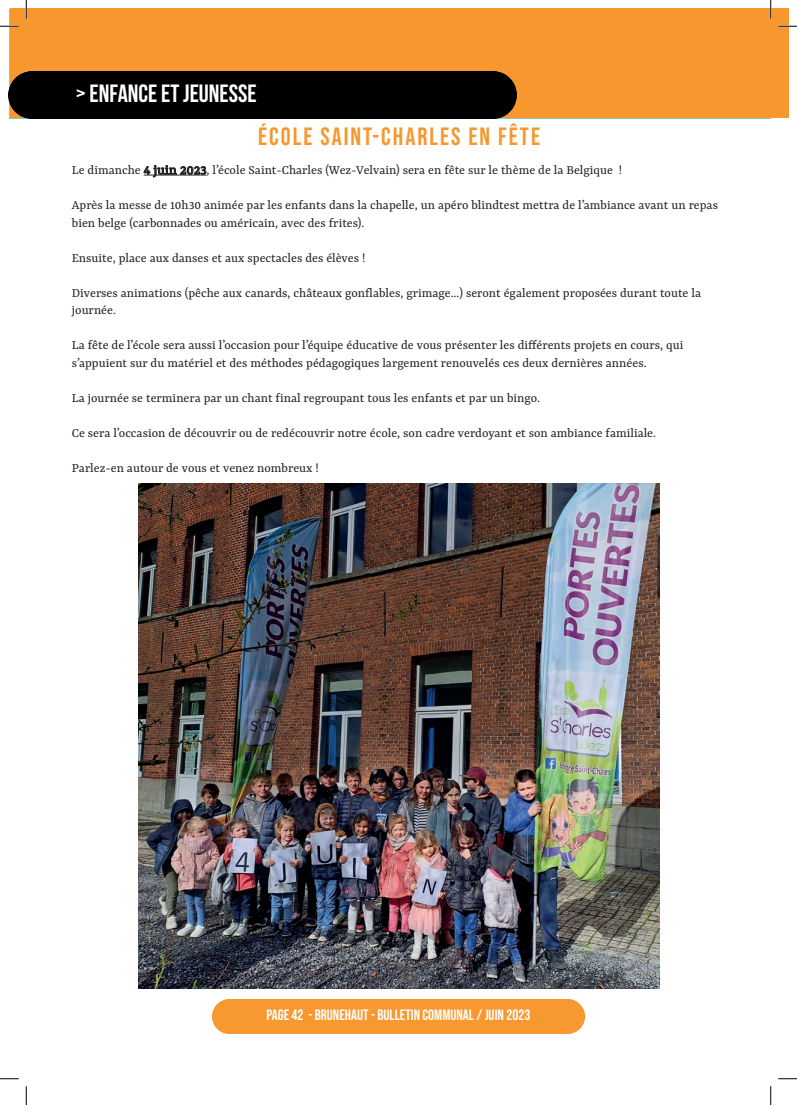
<style>
.page{position:relative;width:797px;height:1105px;background:#fff}
.page>*{position:absolute;margin:0;border:0;box-sizing:border-box;transform-origin:0 0}
.t1{font:25px "Bebas Neue";letter-spacing:.08em;color:#f7972e}
.t2{font:700 25px "Bebas Neue";color:#fff}
.t3{font:15px "Bebas Neue";color:#fff}
.t4{font:13.75px/17.5px "Yrsa";color:#231f20}
.s1{font-size:15px}
</style>
<div class="page">
<div style="left:10px;top:9px;width:761px;height:109px;background:#f7972e"></div>
<div style="left:9px;top:71px;width:507px;height:48px;background:#000001"></div>
<div style="left:212px;top:999px;width:372px;height:35px;background:#f79830"></div>
<div style="left:771px;top:9px;width:17px;height:109px;background:#f7972e"></div>
<hr style="left:144px;top:175px;width:63px;height:1px;background:#231f20">
<img style="left:139px;top:484px;width:520px;height:504px">
<svg style="left:0;top:25px;width:19px;height:2px"></svg>
<svg style="left:778px;top:25px;width:19px;height:2px"></svg>
<svg style="left:0;top:1078px;width:19px;height:1px"></svg>
<svg style="left:778px;top:1078px;width:19px;height:1px"></svg>
<svg style="left:25px;top:0;width:2px;height:19px"></svg>
<svg style="left:25px;top:1086px;width:2px;height:19px"></svg>
<svg style="left:770px;top:0;width:1px;height:19px"></svg>
<svg style="left:770px;top:1086px;width:1px;height:19px"></svg>
<h1 class="t2" style="left:76px;top:79px;width:182px">&gt; ENFANCE ET JEUNESSE</h1>
<h1 class="t1" style="left:258px;top:123px;width:283px">ÉCOLE SAINT-CHARLES EN FÊTE</h1>
<p class="t4" style="left:72px;top:162px;width:552px">Le dimanche <span class="s1">4 juin 2023</span>, l’école Saint-Charles (Wez-Velvain) sera en fête sur le thème de la Belgique !</p>
<p class="t4" style="left:72px;top:197px;width:647px">Après la messe de 10h30 animée par les enfants dans la chapelle, un apéro blindtest mettra de l’ambiance avant un repas bien belge (carbonnades ou américain, avec des frites).</p>
<p class="t4" style="left:72px;top:250px;width:295px">Ensuite, place aux danses et aux spectacles des élèves !</p>
<p class="t4" style="left:72px;top:285px;width:630px">Diverses animations (pêche aux canards, châteaux gonflables, grimage...) seront également proposées durant toute la journée.</p>
<p class="t4" style="left:72px;top:337px;width:613px">La fête de l’école sera aussi l’occasion pour l’équipe éducative de vous présenter les différents projets en cours, qui s’appuient sur du matériel et des méthodes pédagogiques largement renouvelés ces deux dernières années.</p>
<p class="t4" style="left:72px;top:390px;width:469px">La journée se terminera par un chant final regroupant tous les enfants et par un bingo.</p>
<p class="t4" style="left:72px;top:425px;width:585px">Ce sera l’occasion de découvrir ou de redécouvrir notre école, son cadre verdoyant et son ambiance familiale.</p>
<p class="t4" style="left:72px;top:460px;width:248px">Parlez-en autour de vous et venez nombreux !</p>
<p class="t3" style="left:266px;top:1006px;width:265px">PAGE 42 - BRUNEHAUT - BULLETIN COMMUNAL / JUIN 2023</p>
</div>
